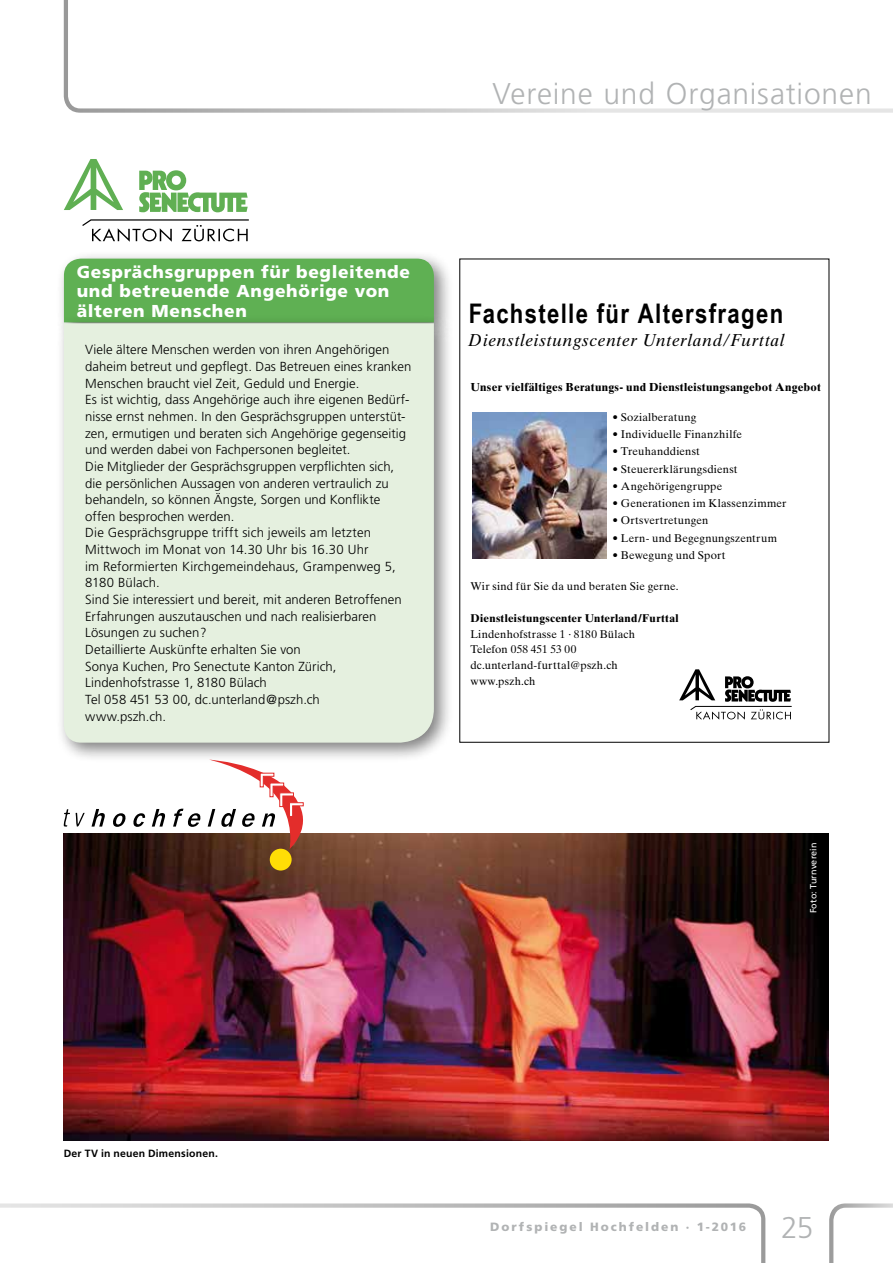
<style>
.page{position:relative;width:893px;height:1263px;background:#fff}
.page>*{position:absolute;margin:0;border:0;box-sizing:border-box;transform-origin:0 0}
.t1{font:300 30px "Frutiger CE";letter-spacing:.025em;color:#b1b3b4}
.t2{font:700 27px "Arial Narrow";letter-spacing:.05em;color:#000}
.t3{font:900 17.25px/19.5px "Frutiger";letter-spacing:.04em;color:#fff}
.t4{font:italic 17.25px "Times Ten";letter-spacing:.04em;color:#000}
.t5{font:300 13.2px/16.6px "Frutiger";letter-spacing:.005em;color:#000}
.t6{font:900 12px "Frutiger";letter-spacing:.165em;color:#b1b3b4}
.t7{font:700 11.7px "Times Ten";letter-spacing:.025em;color:#000}
.t8{font:11.25px/15.8px "Times Ten";letter-spacing:.015em;color:#000}
.t9{font:700 11.25px "Times Ten";letter-spacing:.025em;color:#000}
.t10{font:700 10.5px "Frutiger";letter-spacing:.02em;color:#000}
.t11{font:9px "Frutiger CE";letter-spacing:.02em;color:#fff}
</style>
<div class="page">
<svg style="left:1px;top:1203px;width:764px;height:60px"></svg>
<svg style="left:64px;top:0;width:829px;height:113px"></svg>
<svg style="left:829px;top:1203px;width:64px;height:60px"></svg>
<img style="left:63px;top:834px;width:766px;height:306px">
<div style="left:270px;top:849px;width:22px;height:21px;background:#ffdd06;border-radius:50%"></div>
<svg style="left:92px;top:809px;width:13px;height:17px"></svg>
<svg style="left:113px;top:813px;width:13px;height:14px"></svg>
<svg style="left:133px;top:813px;width:12px;height:14px"></svg>
<svg style="left:152px;top:809px;width:13px;height:17px"></svg>
<svg style="left:173px;top:809px;width:28px;height:18px"></svg>
<svg style="left:208px;top:763px;width:96px;height:86px"></svg>
<svg style="left:64px;top:809px;width:6px;height:18px"></svg>
<svg style="left:76px;top:812px;width:9px;height:15px"></svg>
<div style="left:56px;top:251px;width:398px;height:91px;background:#000;opacity:.5"></div>
<div style="left:64px;top:259px;width:370px;height:56px;background:#5fb053"></div>
<div style="left:56px;top:315px;width:398px;height:448px;background:#000;opacity:.5"></div>
<div style="left:64px;top:323px;width:370px;height:420px;background:#e5f0df"></div>
<svg style="left:139px;top:170px;width:109px;height:42px"></svg>
<svg style="left:64px;top:159px;width:59px;height:51px"></svg>
<svg style="left:82px;top:219px;width:167px;height:23px"></svg>
<svg style="left:679px;top:669px;width:113px;height:51px"></svg>
<img style="left:472px;top:412px;width:135px;height:147px">
<h1 class="t1" style="left:492px;top:76px;width:381px">Vereine und Organisationen</h1>
<h3 class="t3" style="left:77px;top:262px;width:335px">Gesprächsgruppen für begleitende und betreuende Angehörige von älteren Menschen</h3>
<p class="t5" style="left:85px;top:342px;width:328px">Viele ältere Menschen werden von ihren Angehörigen daheim betreut und gepflegt. Das Betreuen eines kranken Menschen braucht viel Zeit, Geduld und Energie.<br>Es ist wichtig, dass Angehörige auch ihre eigenen Bedürf&shy;nisse ernst nehmen. In den Gesprächsgruppen unterstüt&shy;zen, ermutigen und beraten sich Angehörige gegenseitig und werden dabei von Fachpersonen begleitet.<br>Die Mitglieder der Gesprächsgruppen verpflichten sich, die persönlichen Aussagen von anderen vertraulich zu behandeln, so können Ängste, Sorgen und Konflikte offen besprochen werden.<br>Die Gesprächsgruppe trifft sich jeweils am letzten Mittwoch im Monat von 14.30 Uhr bis 16.30 Uhr<br>im Reformierten Kirchgemeindehaus, Grampenweg 5, 8180 Bülach.<br>Sind Sie interessiert und bereit, mit anderen Betroffenen Erfahrungen auszutauschen und nach realisierbaren Lösungen zu suchen?<br>Detaillierte Auskünfte erhalten Sie von<br>Sonya Kuchen, Pro Senectute Kanton Zürich, Lindenhofstrasse 1, 8180 Bülach<br>Tel 058 451 53 00, dc.unterland@pszh.ch<br>www.pszh.ch.</p>
<h2 class="t2" style="left:469px;top:293px;width:316px">Fachstelle für Altersfragen</h2>
<h3 class="t4" style="left:468px;top:330px;width:318px">Dienstleistungscenter Unterland/Furttal</h3>
<p class="t7" style="left:470px;top:380px;width:352px">Unser vielfältiges Beratungs- und Dienstleistungsangebot Angebot</p>
<p class="t8" style="left:612px;top:409px;width:86px">• Sozialberatung</p>
<p class="t8" style="left:612px;top:426px;width:131px">• Individuelle Finanzhilfe</p>
<p class="t8" style="left:612px;top:444px;width:89px">• Treuhanddienst</p>
<p class="t8" style="left:612px;top:461px;width:127px">• Steuererklärungsdienst</p>
<p class="t8" style="left:612px;top:478px;width:112px">• Angehörigengruppe</p>
<p class="t8" style="left:612px;top:495px;width:176px">• Generationen im Klassenzimmer</p>
<p class="t8" style="left:612px;top:513px;width:98px">• Ortsvertretungen</p>
<p class="t8" style="left:612px;top:530px;width:166px">• Lern- und Begegnungszentrum</p>
<p class="t8" style="left:612px;top:547px;width:115px">• Bewegung und Sport</p>
<p class="t8" style="left:470px;top:579px;width:210px">Wir sind für Sie da und beraten Sie gerne.</p>
<p class="t9" style="left:470px;top:611px;width:210px">Dienstleistungscenter Unterland/Furttal</p>
<p class="t8" style="left:470px;top:626px;width:166px">Lindenhofstrasse 1 · 8180 Bülach<br>Telefon 058 451 53 00 dc.unterland-furttal@pszh.ch www.pszh.ch</p>
<p class="t11" style="left:808px;top:913px;width:72px;rotate:-90deg">Foto: Turnverein</p>
<p class="t10" style="left:64px;top:1147px;width:156px">Der TV in neuen Dimensionen.</p>
<p class="t6" style="left:490px;top:1219px;width:258px">Dorfspiegel Hochfelden · 1-2016</p>
<h1 class="t1" style="left:781px;top:1210px;width:34px">25</h1>
</div>
